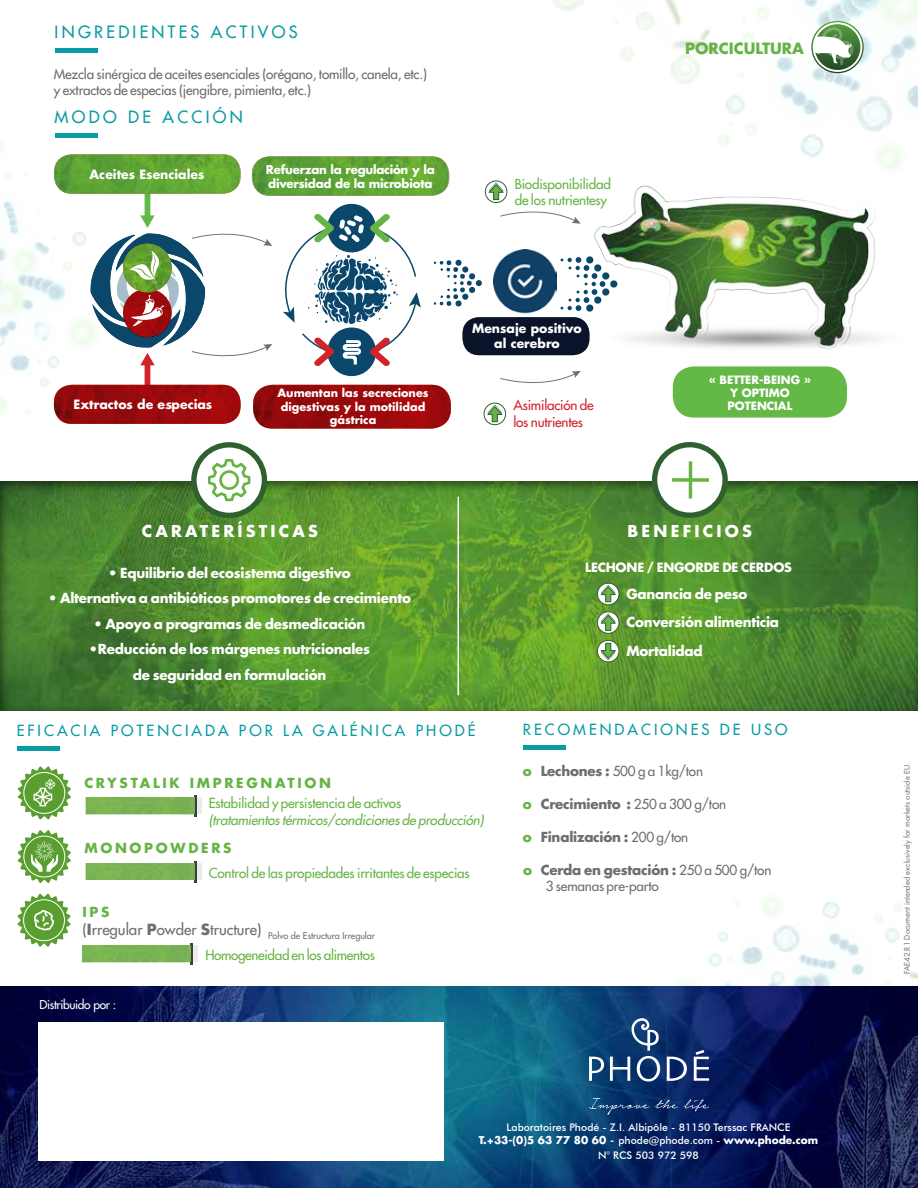
<style>
.page{position:relative;width:918px;height:1188px;background:#fff}
.page>*{position:absolute;margin:0;border:0;box-sizing:border-box;transform-origin:0 0}
.t1{font:500 16.5px "Futura Std";letter-spacing:.2em;color:#0a9ca4}
.t2{font:700 15.9px "Futura Std";letter-spacing:.2em;color:#fff}
.t3{font:700 15.15px "Futura Std";color:#66b445}
.t4{font:500 15px "Futura Std";letter-spacing:.2em;color:#0a9ca4}
.t5{font:700 13.5px/28.5px "Futura Std";letter-spacing:-.015em;color:#fff;text-align:center}
.t6{font:500 13.5px/16.5px "Futura Std";letter-spacing:-.015em;color:#6d6e71}
.t7{font:500 13.5px/16.2px "Futura Std";letter-spacing:-.015em;color:#66b445}
.t8{font:700 13.5px "Futura Std";letter-spacing:-.015em;color:#6d6e71}
.t9{font:italic 500 13.5px "Futura Std";letter-spacing:-.015em;color:#66b445}
.t10{font:700 13.5px "Futura Std";letter-spacing:.2em;color:#66b445}
.t11{font:500 13.5px/16.2px "Futura Std";letter-spacing:-.015em;color:#d2232a}
.t12{font:700 12.6px "Futura Std";letter-spacing:-.015em;color:#fff}
.t13{font:700 12.45px/15px "Futura Std";color:#fff;text-align:center}
.t14{font:500 12px "Futura Std";color:#fff}
.t15{font:700 11.85px/14.2px "Futura Std";letter-spacing:-.02em;color:#fff}
.t16{font:700 11.25px/13.5px "Futura Std";color:#fff;text-align:center}
.t17{font:500 10.5px "Futura BT";color:#fff}
.t18{font:700 10.5px "Futura Std";color:#fff}
.t19{font:500 9px "Futura Std";color:#6d6e71}
.t20{font:700 8.7px/10.5px "Futura Std";color:#fff;text-align:center}
.t21{font:7.5px "Futura Std";color:#6d6e71}
.s1{font-weight:700;color:#66b445}
.s2{font-weight:700}
.s3{color:#66b445}
.s4{font-weight:500}
.s5{font-family:"Futura BT";font-weight:500;font-size:12px}
.s6{font-family:"Futura BT";font-weight:500}
</style>
<div class="page">
<img style="left:0;top:48px;width:98px;height:366px">
<img style="left:449px;top:0;width:469px;height:289px">
<img style="left:676px;top:897px;width:242px;height:89px">
<div style="left:0;top:480px;width:918px;height:233px;background:#000;opacity:.52"></div>
<hr style="left:458px;top:497px;width:1px;height:198px;background:#fff">
<svg style="left:191px;top:442px;width:76px;height:76px"></svg>
<div style="left:197px;top:448px;width:65px;height:65px;background:#fff;border-radius:50%"></div>
<svg style="left:208px;top:459px;width:42px;height:42px"></svg>
<div style="left:652px;top:442px;width:76px;height:76px;background:#30602f;border-radius:50%"></div>
<div style="left:657px;top:447px;width:65px;height:66px;background:#fff;border-radius:50%"></div>
<svg style="left:672px;top:461px;width:37px;height:38px"></svg>
<svg style="left:597px;top:583px;width:22px;height:22px"></svg>
<div style="left:597px;top:583px;width:23px;height:22px;border:1px solid #30602f;border-radius:50%"></div>
<svg style="left:601px;top:585px;width:15px;height:17px"></svg>
<svg style="left:597px;top:612px;width:22px;height:21px"></svg>
<div style="left:597px;top:611px;width:23px;height:23px;border:1px solid #30602f;border-radius:50%"></div>
<svg style="left:601px;top:613px;width:15px;height:18px"></svg>
<svg style="left:18px;top:766px;width:53px;height:54px"></svg>
<div style="left:174px;top:798px;width:27px;height:16px;background:#ebebeb"></div>
<hr style="left:194px;top:796px;width:3px;height:21px;background:#403d40">
<div style="left:86px;top:798px;width:108px;height:16px;background:#7ab353"></div>
<div style="left:170px;top:946px;width:28px;height:16px;background:#ebebeb"></div>
<hr style="left:191px;top:944px;width:2px;height:21px;background:#403d40">
<div style="left:83px;top:946px;width:108px;height:16px;background:#7ab353"></div>
<svg style="left:17px;top:894px;width:54px;height:53px"></svg>
<svg style="left:597px;top:640px;width:22px;height:22px"></svg>
<div style="left:597px;top:640px;width:23px;height:22px;border:1px solid #30602f;border-radius:50%"></div>
<svg style="left:601px;top:643px;width:15px;height:17px"></svg>
<svg style="left:18px;top:830px;width:53px;height:53px"></svg>
<hr style="left:55px;top:49px;width:43px;height:4px;background:#0a9ca4">
<hr style="left:17px;top:746px;width:43px;height:4px;background:#0a9ca4">
<div style="left:523px;top:745px;width:43px;height:5px;background:#0a9ca4"></div>
<div style="left:174px;top:863px;width:27px;height:17px;background:#ebebeb"></div>
<hr style="left:194px;top:861px;width:3px;height:21px;background:#403d40">
<div style="left:86px;top:863px;width:108px;height:17px;background:#7ab353"></div>
<div style="left:55px;top:133px;width:43px;height:5px;background:#0a9ca4"></div>
<img style="left:0;top:986px;width:918px;height:202px">
<div style="left:38px;top:1022px;width:406px;height:139px;background:#fff"></div>
<svg style="left:589px;top:1057px;width:15px;height:24px"></svg>
<svg style="left:610px;top:1018px;width:50px;height:63px"></svg>
<svg style="left:667px;top:1057px;width:20px;height:24px"></svg>
<svg style="left:694px;top:1050px;width:15px;height:31px"></svg>
<svg style="left:589px;top:1098px;width:120px;height:17px"></svg>
<svg style="left:811px;top:21px;width:53px;height:52px"></svg>
<div style="left:813px;top:22px;width:49px;height:50px;border:2px solid #fff;border-radius:50%"></div>
<svg style="left:813px;top:27px;width:41px;height:38px"></svg>
<img style="left:563px;top:161px;width:355px;height:195px">
<div style="left:673px;top:366px;width:174px;height:52px;background:#64b846;border-radius:21px"></div>
<div style="left:327px;top:328px;width:49px;height:48px;background:#0a476a;border-radius:50%"></div>
<svg style="left:560px;top:256px;width:58px;height:56px"></svg>
<svg style="left:434px;top:259px;width:48px;height:48px"></svg>
<svg style="left:283px;top:203px;width:138px;height:163px"></svg>
<svg style="left:90px;top:194px;width:182px;height:191px"></svg>
<div style="left:463px;top:317px;width:126px;height:38px;background:#0b132b"></div>
<img style="left:494px;top:250px;width:63px;height:68px">
<svg style="left:500px;top:371px;width:81px;height:12px"></svg>
<img style="left:252px;top:156px;width:197px;height:40px">
<img style="left:54px;top:154px;width:187px;height:40px">
<img style="left:54px;top:385px;width:187px;height:39px">
<svg style="left:484px;top:403px;width:22px;height:22px"></svg>
<div style="left:484px;top:403px;width:22px;height:22px;border:1px solid #30602f;border-radius:50%"></div>
<svg style="left:487px;top:405px;width:15px;height:17px"></svg>
<svg style="left:485px;top:181px;width:22px;height:22px"></svg>
<div style="left:485px;top:180px;width:22px;height:23px;border:1px solid #30602f;border-radius:50%"></div>
<svg style="left:489px;top:183px;width:92px;height:41px"></svg>
<img style="left:253px;top:385px;width:198px;height:44px">
<p class="t1" style="left:55px;top:22px;width:242px">ing redientes activos</p>
<p class="t6" style="left:54px;top:66px;width:375px">Mezcla sinérgica de aceites esenciales (orégano, tomillo, canela, etc.) y extractos de especias (jengibre, pimienta, etc.)</p>
<p class="t1" style="left:55px;top:106px;width:190px">modo de acciÓn</p>
<p class="t13" style="left:106px;top:163px;width:87px">Essential Oils</p>
<p class="t13" style="left:90px;top:167px;width:116px">Aceites Esenciales</p>
<p class="t15" style="left:266px;top:162px;width:170px">Refuerzan la regulación y la diversidad de la microbiota</p>
<p class="t20" style="left:298px;top:165px;width:111px">Support to microbiota regulation and diversity</p>
<p class="t7" style="left:515px;top:176px;width:98px">Biodisponibilidad de los nutrientesy</p>
<p class="t13" style="left:472px;top:320px;width:111px">Mensaje positivo al cerebro</p>
<p class="t16" style="left:278px;top:386px;width:153px">Aumentan las secreciones digestivas y la motilidad gástrica</p>
<p class="t13" style="left:74px;top:397px;width:140px">Extractos de especias</p>
<p class="t11" style="left:513px;top:397px;width:82px">Asimilación de los nutrientes</p>
<p class="t3" style="left:685px;top:38px;width:121px">Porcicultura</p>
<p class="t16" style="left:709px;top:372px;width:103px">« Better-being » y optimo potencial</p>
<p class="t2" style="left:142px;top:521px;width:178px">caraterÍsticas</p>
<p class="t2" style="left:628px;top:521px;width:14px">BENE</p>
<p class="t2" style="left:683px;top:521px;width:71px">FI cios</p>
<p class="t5" style="left:108px;top:558px;width:244px">• Equilibrio del ecosistema digestivo</p>
<p class="t5" style="left:48px;top:584px;width:364px">• Alternativa a antibióticos promotores de crecimiento</p>
<p class="t5" style="left:94px;top:609px;width:273px">• Apoyo a programas de desmedicación</p>
<p class="t5" style="left:89px;top:636px;width:283px;line-height:25.5px">•Reducción de los márgenes nutricionales de seguridad en formulación</p>
<p class="t4" style="left:17px;top:721px;width:460px">E ficacia potenciada por la g alénica phodé</p>
<p class="t10" style="left:84px;top:774px;width:12px">CRYST</p>
<p class="t10" style="left:140px;top:774px;width:63px">ALik IMPREGN</p>
<p class="t10" style="left:275px;top:774px;width:25px">ATION</p>
<p class="t7" style="left:209px;top:795px;width:194px">Estabilidad y persistencia de activos</p>
<p class="t9" style="left:209px;top:811px;width:277px">(tratamientos térmicos/condiciones de producción)</p>
<p class="t10" style="left:84px;top:839px;width:149px">Monopowders</p>
<p class="t7" style="left:209px;top:865px;width:263px">Control de las propiedades irritantes de especias</p>
<p class="t10" style="left:83px;top:903px;width:10px">IPS</p>
<p class="t19" style="left:83px;top:930px;width:294px"><sup>(</sup><sup>I</sup><sup>rregular</sup> <sup>p</sup><sup>owder</sup> <sup>s</sup><sup>tructure)</sup> Polvo de Estructura Irregular</p>
<p class="t14" style="left:40px;top:997px;width:78px">Distribuido por :</p>
<p class="t7" style="left:205px;top:947px;width:171px">Homogeneidad en los alimentos</p>
<p class="t12" style="left:585px;top:559px;width:208px">lechone / engorde de cerdos</p>
<p class="t5" style="left:626px;top:579px;width:154px;text-align:left">Ganancia de peso<br>Conversión alimenticia<br>Mortalidad</p>
<p class="t4" style="left:523px;top:720px;width:266px">recomendaciones de us o</p>
<p class="t6" style="left:523px;top:763px;width:182px"><span class="s1">o</span> <span class="s2">Lechones :</span> 500 g a 1kg/ton</p>
<p class="t8" style="left:523px;top:795px;width:205px"><span class="s3">o</span> Crecimiento : <span class="s4">250 a 300 g/ton</span></p>
<p class="t8" style="left:523px;top:828px;width:167px"><span class="s3">o</span> Finalización : <span class="s4">200 g/ton</span></p>
<p class="t6" style="left:546px;top:862px;width:227px;text-indent:-23px"><span class="s1">o</span> <span class="s2">Cerda en gestación :</span> 250 a 500 g/ton<br>3 semanas pre-parto</p>
<p class="t17" style="left:507px;top:1120px;width:285px">Laboratoires Phodé - Z.I. Albipôle - 81150 Terssac FRANCE</p>
<p class="t18" style="left:479px;top:1133px;width:341px">T.+33-(0)5 63 77 80 60 <span class="s5">-</span> <span class="s6">phode@phode.com -</span> www.phode.com</p>
<p class="t17" style="left:598px;top:1149px;width:102px">N° RCS 503 972 598</p>
<p class="t21" style="left:902px;top:974px;width:213px;rotate:-90deg">FAE42.R1 Document intended exclusively for markets outside EU.</p>
</div>
